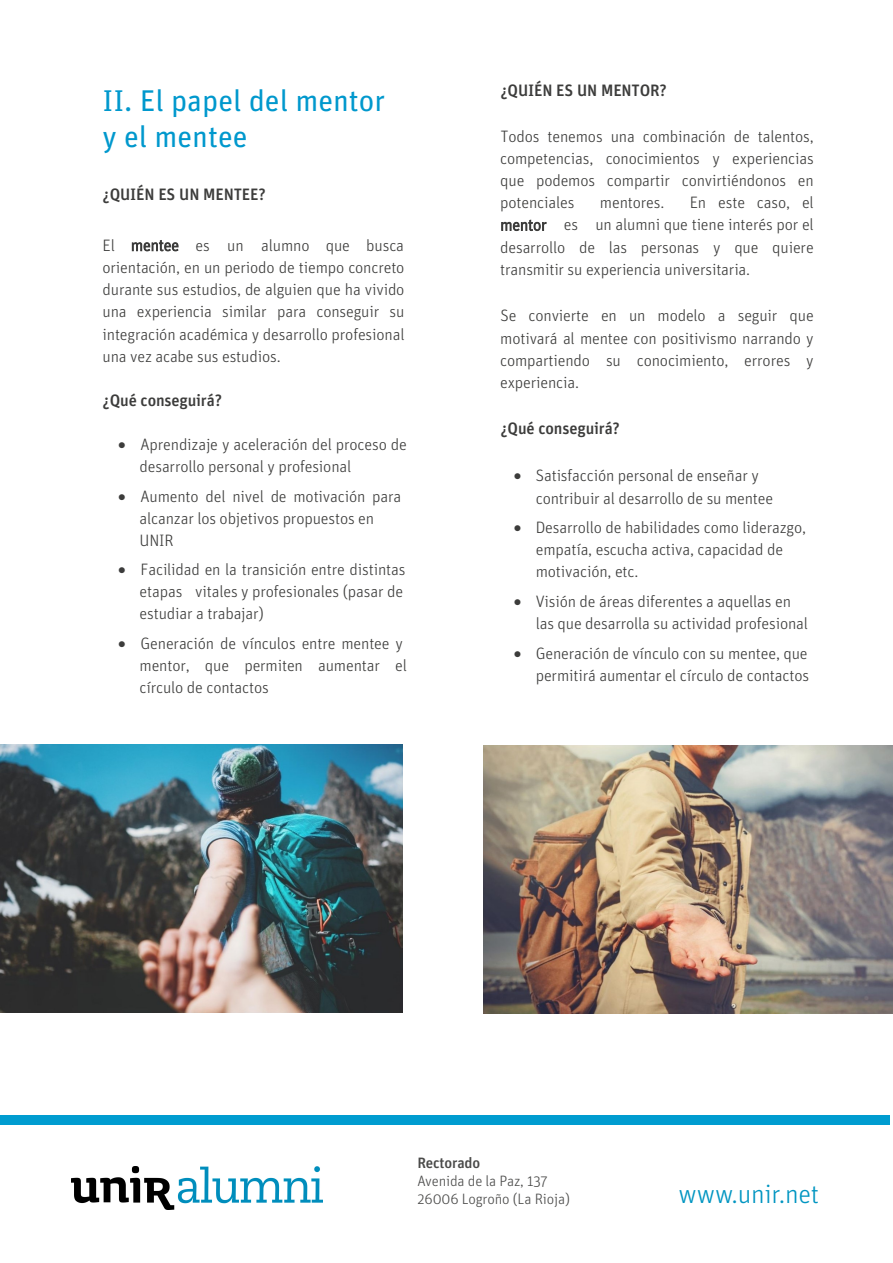
<style>
.page{position:relative;width:893px;height:1263px;background:#fff}
.page>*{position:absolute;margin:0;border:0;box-sizing:border-box;transform-origin:0 0}
.t1{font:30px/36px "Unit OT";color:#0098cd}
.t2{font:300 27px "Unit OT";letter-spacing:-.01em;color:#0095c1}
.t3{font:300 16.5px/22px "Unit OT";letter-spacing:-.01em;color:#3c3c3b}
.t4{font:500 16.5px "Unit OT";letter-spacing:-.01em;color:#3c3c3b}
.t5{font:300 15px/18px "Unit OT";letter-spacing:-.01em;color:#4a4a49}
.t6{font:500 15px "Unit OT";letter-spacing:-.01em;color:#4a4a49}
</style>
<div class="page">
<div style="left:0;top:1115px;width:890px;height:9px;background:#009cd0"></div>
<img style="left:483px;top:745px;width:409px;height:268px">
<img style="left:0;top:744px;width:403px;height:269px">
<img style="left:71px;top:1167px;width:251px;height:43px">
<h1 class="t1" style="left:103px;top:82px;width:284px">II. El papel del mentor y el mentee</h1>
<p class="t4" style="left:103px;top:184px;width:165px">¿QUIÉN ES UN MENTEE?</p>
<p class="t3" style="left:103px;top:234px;width:303px;text-align:justify">El mentee es un alumno que busca orientación, en un periodo de tiempo concreto durante sus estudios, de alguien que ha vivido una experiencia similar para conseguir su integración académica y desarrollo profesional una vez acabe sus estudios.</p>
<p class="t4" style="left:103px;top:389px;width:121px">¿Qué conseguirá?</p>
<p class="t3" style="left:140px;top:433px;width:269px;text-indent:-21px">• Aprendizaje y aceleración del proceso de desarrollo personal y profesional</p>
<p class="t3" style="left:140px;top:485px;width:263px;text-indent:-21px">• Aumento del nivel de motivación para alcanzar los objetivos propuestos en<br>UNIR</p>
<p class="t3" style="left:140px;top:558px;width:267px;text-indent:-21px">• Facilidad en la transición entre distintas etapas vitales y profesionales (pasar de estudiar a trabajar)</p>
<p class="t3" style="left:140px;top:632px;width:269px;text-indent:-21px">• Generación de vínculos entre mentee y mentor, que permiten aumentar el círculo de contactos</p>
<p class="t4" style="left:500px;top:80px;width:168px">¿QUIÉN ES UN MENTOR?</p>
<p class="t3" style="left:500px;top:125px;width:315px;text-align:justify">Todos tenemos una combinación de talentos, competencias, conocimientos y experiencias que podemos compartir convirtiéndonos en potenciales</p>
<p class="t3" style="left:500px;top:191px;width:315px;text-align:justify;text-indent:190px">En este caso, el mentor es un alumni que tiene interés por el desarrollo de las personas y que quiere transmitir su experiencia universitaria.</p>
<p class="t3" style="left:500px;top:305px;width:315px;text-align:justify">Se convierte en un modelo a seguir que motivará al mentee con positivismo narrando y compartiendo su conocimiento, errores y experiencia.</p>
<p class="t4" style="left:500px;top:418px;width:121px">¿Qué conseguirá?</p>
<p class="t3" style="left:536px;top:465px;width:239px;text-indent:-22px">• Satisfacción personal de enseñar y contribuir al desarrollo de su mentee</p>
<p class="t3" style="left:536px;top:516px;width:272px;text-indent:-22px">• Desarrollo de habilidades como liderazgo, empatía, escucha activa, capacidad de motivación, etc.</p>
<p class="t3" style="left:536px;top:590px;width:274px;text-indent:-22px">• Visión de áreas diferentes a aquellas en las que desarrolla su actividad profesional</p>
<p class="t3" style="left:514px;top:642px;width:297px;text-align:right">• Generación de vínculo con su mentee, que permitirá aumentar el círculo de contactos</p>
<p class="t3" style="left:600px;top:192px;width:66px">mentores.</p>
<p class="t6" style="left:417px;top:1153px;width:64px">Rectorado</p>
<p class="t5" style="left:417px;top:1172px;width:154px">Avenida de la Paz, 137<br>26006 Logroño (La Rioja)</p>
<h2 class="t2" style="left:679px;top:1178px;width:142px">www.unir.net</h2>
</div>
